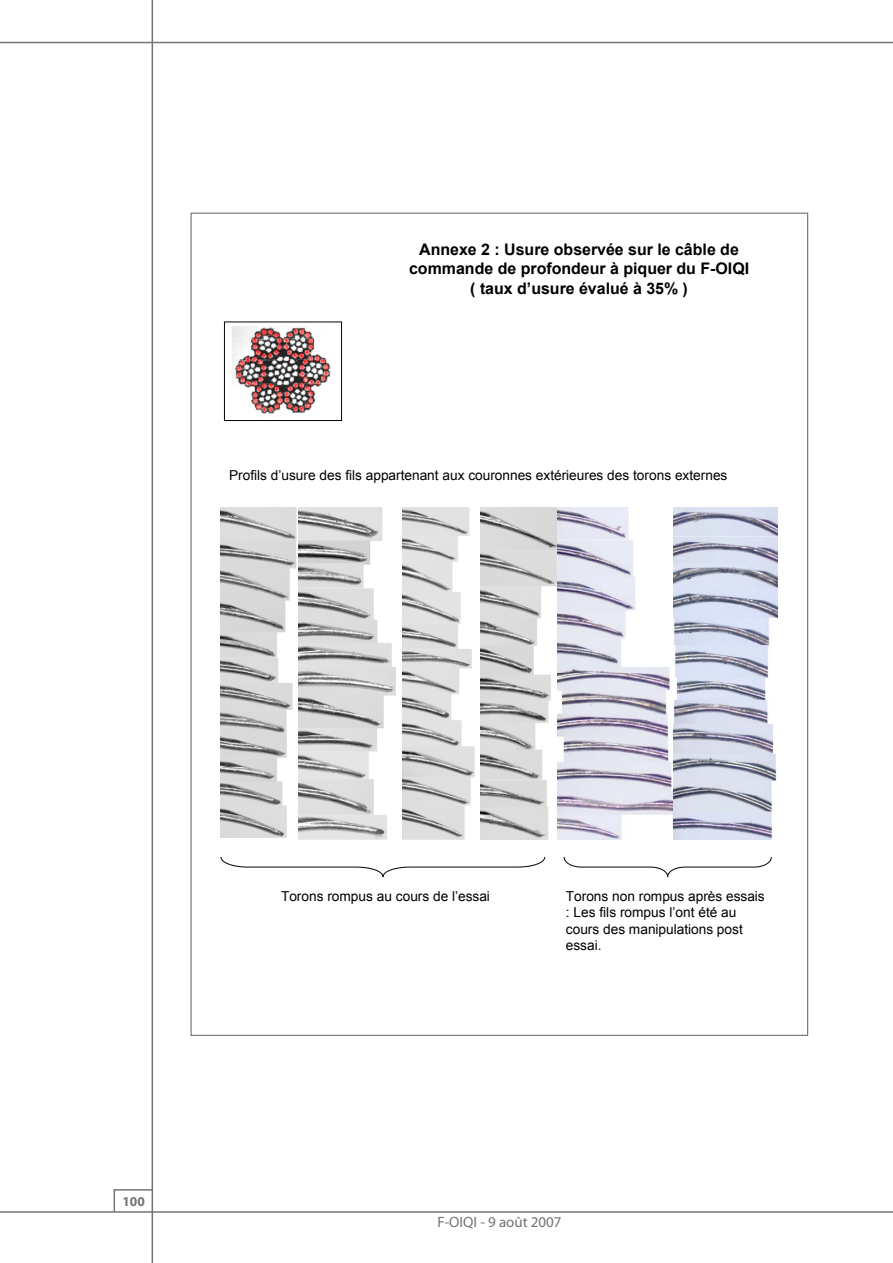
<style>
.page{position:relative;width:893px;height:1263px;background:#fff}
.page>*{position:absolute;margin:0;border:0;box-sizing:border-box;transform-origin:0 0}
.t1{font:700 15.9px/19px "Arial";color:#000;text-align:center}
.t2{font:15px "Myriad";color:#727477}
.t3{font:13.65px/16.4px "Arial";color:#000}
.t4{font:700 13.5px "Myriad";color:#727477}
</style>
<div class="page">
<hr style="left:152px;top:0;width:1px;height:1263px;background:#727477">
<hr style="left:114px;top:1189px;width:38px;height:1px;background:#727477">
<hr style="left:0;top:42px;width:893px;height:1px;background:#727477">
<hr style="left:0;top:1211px;width:893px;height:2px;background:#727477">
<svg style="left:114px;top:1190px;width:1px;height:21px"></svg>
<img style="left:221px;top:508px;width:75px;height:329px">
<img style="left:299px;top:508px;width:97px;height:331px">
<img style="left:402px;top:508px;width:73px;height:331px">
<img style="left:480px;top:508px;width:189px;height:331px">
<img style="left:669px;top:508px;width:109px;height:331px">
<img style="left:223px;top:321px;width:120px;height:100px">
<svg style="left:220px;top:857px;width:552px;height:20px"></svg>
<p class="t1" style="left:409px;top:241px;width:342px">Annexe 2 : Usure observée sur le câble de commande de profondeur à piquer du F-OIQI ( taux d’usure évalué à 35% )</p>
<p class="t3" style="left:229px;top:467px;width:500px">Profils d’usure des fils appartenant aux couronnes extérieures des torons externes</p>
<p class="t4" style="left:122px;top:1194px;width:24px">100</p>
<p class="t3" style="left:281px;top:888px;width:210px">Torons rompus au cours de l’essai</p>
<p class="t3" style="left:566px;top:888px;width:200px">Torons non rompus après essais : Les fils rompus l’ont été au cours des manipulations post essai.</p>
<p class="t2" style="left:437px;top:1214px;width:126px">F-OIQI - 9 août 2007</p>
</div>
